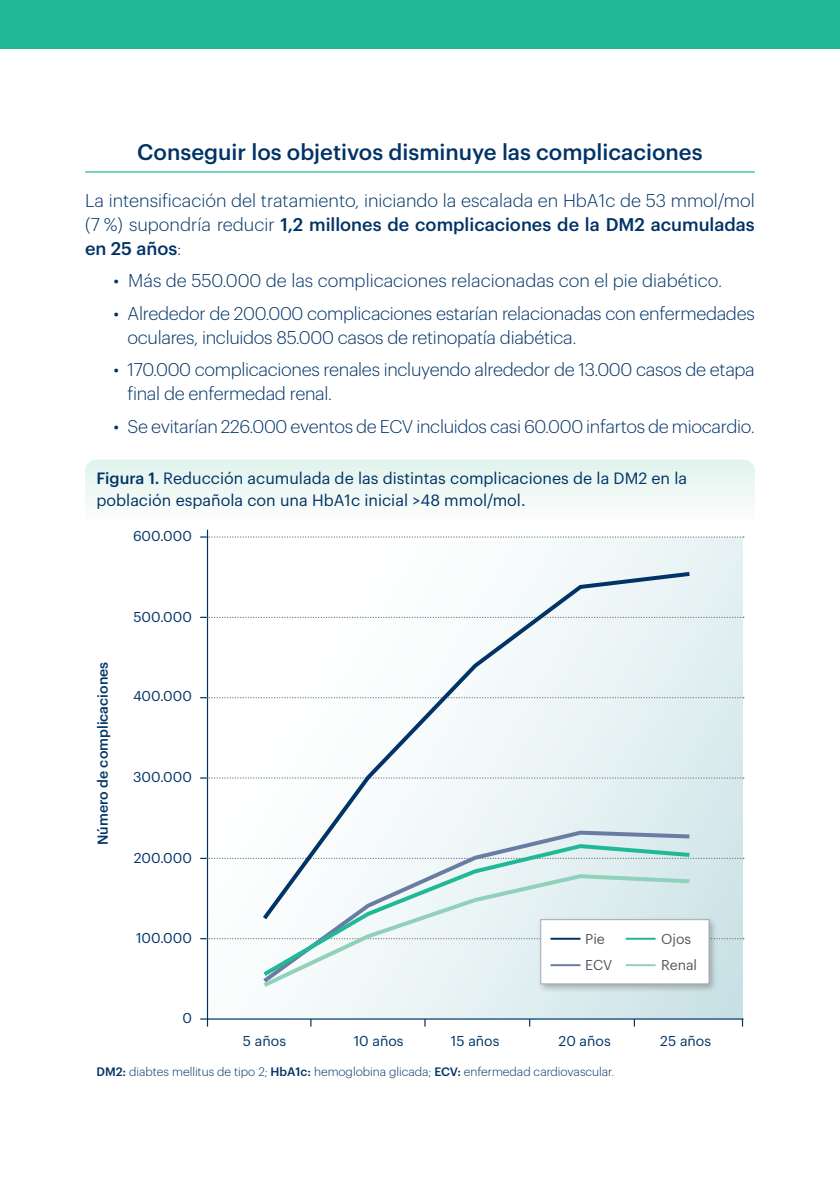
<style>
.page{position:relative;width:840px;height:1191px;background:#fff}
.page>*{position:absolute;margin:0;border:0;box-sizing:border-box;transform-origin:0 0}
.t1{font:500 22px "Graphik";color:#036}
.t2{font:300 18px/24px "Graphik";letter-spacing:-.015em;color:#036}
.t3{font:16px/22px "Graphik";color:#036}
.t4{font:14px "Graphik";color:#036}
.t5{font:500 14px "Graphik";color:#036}
.t6{font:14px "Graphik";color:#57585a}
.t7{font:300 12px "Graphik";color:#036}
.s1{font-weight:500}
</style>
<div class="page">
<svg style="left:85px;top:459px;width:669px;height:44px"></svg>
<svg style="left:208px;top:537px;width:534px;height:481px"></svg>
<hr style="left:85px;top:171px;width:669px;height:1px;background:#20b995">
<hr style="left:207px;top:529px;width:1px;height:497px;background:#036">
<svg style="left:259px;top:569px;width:434px;height:259px"></svg>
<svg style="left:259px;top:828px;width:434px;height:14px"></svg>
<svg style="left:259px;top:842px;width:434px;height:30px"></svg>
<svg style="left:259px;top:872px;width:434px;height:118px"></svg>
<svg style="left:200px;top:536px;width:543px;height:1px"></svg>
<svg style="left:200px;top:617px;width:543px;height:1px"></svg>
<svg style="left:200px;top:697px;width:543px;height:1px"></svg>
<svg style="left:200px;top:777px;width:543px;height:1px"></svg>
<svg style="left:200px;top:857px;width:543px;height:2px"></svg>
<svg style="left:200px;top:938px;width:543px;height:1px"></svg>
<hr style="left:200px;top:1018px;width:543px;height:1px;background:#036">
<div style="left:536px;top:915px;width:182px;height:78px;background:#231f20;opacity:.3"></div>
<div style="left:540px;top:919px;width:169px;height:65px;background:#fff;border:1px solid #a8a9ad"></div>
<hr style="left:550px;top:937px;width:30px;height:2px;background:#036">
<hr style="left:550px;top:964px;width:30px;height:2px;background:#6a7ca3">
<hr style="left:625px;top:937px;width:30px;height:2px;background:#20b995">
<hr style="left:625px;top:964px;width:30px;height:2px;background:#90d1bb">
<div style="left:0;top:0;width:839px;height:48px;background:#20b995"></div>
<p class="t1" style="left:137px;top:135px;width:566px">Conseguir los objetivos disminuye las complicaciones</p>
<p class="t2" style="left:85px;top:187px;width:671px;text-align:justify">La intensificación del tratamiento, iniciando la escalada en HbA1c de 53 mmol/mol (7 %) supondría reducir <span class="s1">1,2 millones de complicaciones de la DM2 acumuladas en 25 años</span>:</p>
<p class="t2" style="left:113px;top:267px;width:610px">• Más de 550.000 de las complicaciones relacionadas con el pie diabético.</p>
<p class="t2" style="left:127px;top:300px;width:628px;text-indent:-14px">• Alrededor de 200.000 complicaciones estarían relacionadas con enfermedades oculares, incluidos 85.000 casos de retinopatía diabética.</p>
<p class="t2" style="left:127px;top:356px;width:628px;text-indent:-14px">• 170.000 complicaciones renales incluyendo alrededor de 13.000 casos de etapa final de enfermedad renal.</p>
<p class="t2" style="left:113px;top:413px;width:642px">• Se evitarían 226.000 eventos de ECV incluidos casi 60.000 infartos de miocardio.</p>
<p class="t3" style="left:96px;top:466px;width:592px"><span class="s1">Figura 1.</span> Reducción acumulada de las distintas complicaciones de la DM2 en la población española con una HbA1c inicial &gt;48 mmol/mol.</p>
<p class="t4" style="left:133px;top:525px;width:60px">600.000</p>
<p class="t5" style="left:92px;top:845px;width:185px;rotate:-90deg">Número de complicaciones</p>
<p class="t4" style="left:133px;top:606px;width:60px">500.000</p>
<p class="t4" style="left:133px;top:685px;width:60px">400.000</p>
<p class="t4" style="left:133px;top:766px;width:60px">300.000</p>
<p class="t4" style="left:134px;top:847px;width:59px">200.000</p>
<p class="t4" style="left:136px;top:927px;width:57px">100.000</p>
<p class="t4" style="left:182px;top:1007px;width:11px">0</p>
<p class="t6" style="left:585px;top:929px;width:21px">Pie</p>
<p class="t6" style="left:585px;top:954px;width:29px">ECV</p>
<p class="t6" style="left:660px;top:929px;width:32px">Ojos</p>
<p class="t6" style="left:660px;top:954px;width:38px">Renal</p>
<p class="t4" style="left:243px;top:1030px;width:45px">5 años</p>
<p class="t4" style="left:353px;top:1030px;width:51px">10 años</p>
<p class="t4" style="left:450px;top:1030px;width:50px">15 años</p>
<p class="t4" style="left:558px;top:1030px;width:54px">20 años</p>
<p class="t4" style="left:660px;top:1030px;width:52px">25 años</p>
<p class="t7" style="left:96px;top:1063px;width:519px"><span class="s1">DM2:</span> diabtes mellitus de tipo 2; <span class="s1">HbA1c:</span> hemoglobina glicada; <span class="s1">ECV:</span> enfermedad cardiovascular.</p>
</div>
